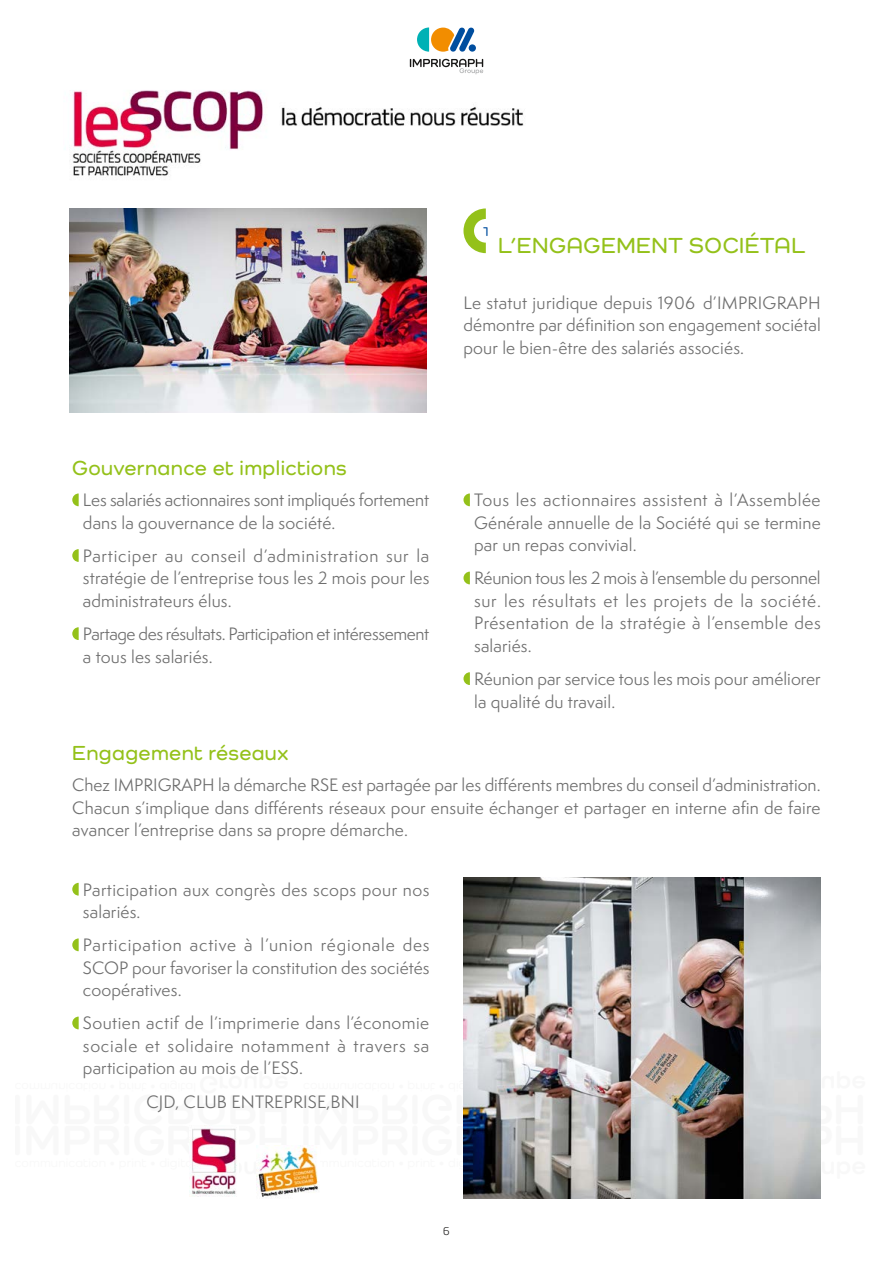
<style>
.page{position:relative;width:893px;height:1263px;background:#fff}
.page>*{position:absolute;margin:0;border:0;box-sizing:border-box;transform-origin:0 0}
.t1{font:600 22.5px "Como";letter-spacing:.03em;color:#94c11a}
.t2{font:600 21px "Como";letter-spacing:.02em;color:#94c11a}
.t3{font:16.5px/22.5px "Semplicita Pro";letter-spacing:.01em;color:#6e6e6e;text-align:justify}
.t4{font:16.5px/22.5px "Semplicita Pro";letter-spacing:-.02em;color:#6e6e6e}
.t5{font:600 13.5px "Como";color:#004e9f}
.t6{font:300 10.5px "Soho Gothic Std";color:#181716}
</style>
<div class="page">
<svg style="left:417px;top:27px;width:58px;height:25px"></svg>
<svg style="left:410px;top:59px;width:73px;height:15px"></svg>
<img style="left:72px;top:90px;width:452px;height:86px">
<img style="left:69px;top:208px;width:357px;height:205px">
<svg style="left:72px;top:493px;width:7px;height:13px"></svg>
<svg style="left:72px;top:549px;width:7px;height:13px"></svg>
<svg style="left:72px;top:627px;width:7px;height:13px"></svg>
<svg style="left:463px;top:493px;width:7px;height:13px"></svg>
<svg style="left:463px;top:572px;width:7px;height:12px"></svg>
<svg style="left:463px;top:672px;width:7px;height:13px"></svg>
<img style="left:257px;top:1145px;width:62px;height:52px">
<svg style="left:463px;top:208px;width:23px;height:45px"></svg>
<div style="left:474px;top:219px;width:24px;height:24px;background:#fff;border-radius:50%"></div>
<svg style="left:72px;top:883px;width:7px;height:12px"></svg>
<svg style="left:72px;top:938px;width:7px;height:13px"></svg>
<svg style="left:72px;top:1016px;width:7px;height:13px"></svg>
<img style="left:189px;top:1125px;width:48px;height:71px">
<img style="left:463px;top:877px;width:358px;height:322px">
<p class="t5" style="left:481px;top:223px;width:10px">1</p>
<h1 class="t1" style="left:498px;top:232px;width:308px">L’ENGAGEMENT SOCIÉTAL</h1>
<p class="t3" style="left:463px;top:291px;width:359px">Le statut juridique depuis 1906 d’IMPRIGRAPH démontre par définition son engagement sociétal pour le bien-être des salariés associés.</p>
<p class="t2" style="left:72px;top:455px;width:276px">Gouvernance et implictions</p>
<p class="t3" style="left:83px;top:489px;width:348px">Les salariés actionnaires sont impliqués fortement dans la gouvernance de la société.</p>
<p class="t3" style="left:83px;top:544px;width:348px">Participer au conseil d’administration sur la stratégie de l’entreprise tous les 2 mois pour les administrateurs élus.</p>
<p class="t4" style="left:83px;top:622px;width:348px">Partage des résultats. Participation et intéressement a tous les salariés.</p>
<p class="t3" style="left:474px;top:489px;width:348px">Tous les actionnaires assistent à l’Assemblée Générale annuelle de la Société qui se termine par un repas convivial.</p>
<p class="t3" style="left:474px;top:567px;width:348px">Réunion tous les 2 mois à l’ensemble du personnel sur les résultats et les projets de la société.<br>Présentation de la stratégie à l’ensemble des salariés.</p>
<p class="t3" style="left:474px;top:667px;width:348px">Réunion par service tous les mois pour améliorer la qualité du travail.</p>
<p class="t2" style="left:72px;top:740px;width:218px">Engagement réseaux</p>
<p class="t3" style="left:72px;top:774px;width:750px">Chez IMPRIGRAPH la démarche RSE est partagée par les différents membres du conseil d’administration.<br>Chacun s’implique dans différents réseaux pour ensuite échanger et partager en interne afin de faire avancer l’entreprise dans sa propre démarche.</p>
<p class="t3" style="left:83px;top:878px;width:348px">Participation aux congrès des scops pour nos salariés.</p>
<p class="t3" style="left:83px;top:933px;width:348px">Participation active à l’union régionale des SCOP pour favoriser la constitution des sociétés coopératives.</p>
<p class="t3" style="left:83px;top:1012px;width:348px">Soutien actif de l’imprimerie dans l’économie sociale et solidaire notamment à travers sa participation au mois de l’ESS.</p>
<p class="t3" style="left:146px;top:1090px;width:215px">CJD, CLUB ENTREPRISE,BNI</p>
<p class="t6" style="left:443px;top:1225px;width:8px">6</p>
</div>
